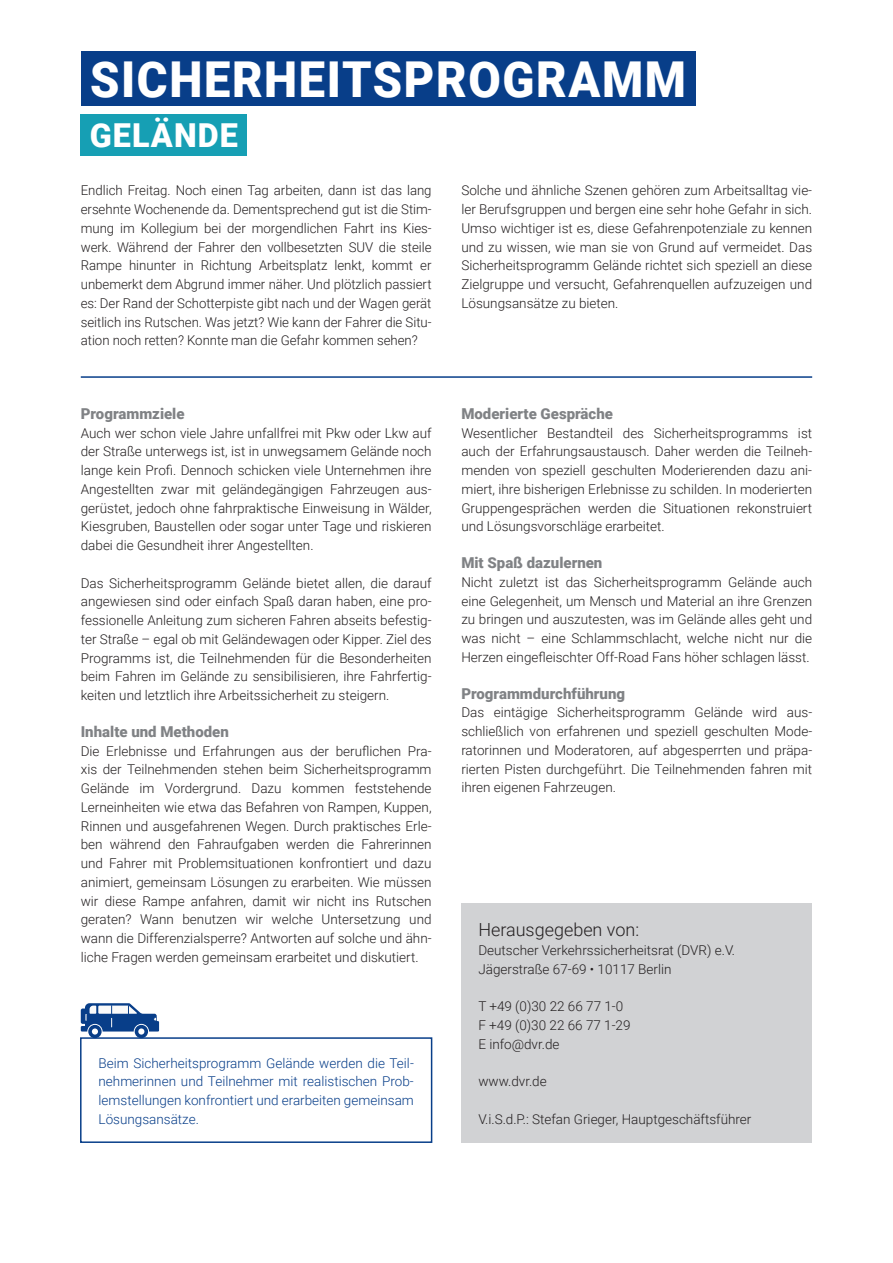
<style>
.page{position:relative;width:893px;height:1263px;background:#fff}
.page>*{position:absolute;margin:0;border:0;box-sizing:border-box;transform-origin:0 0}
.t1{font:900 49.5px "Roboto";letter-spacing:.035em;color:#fff;scale:.95 1}
.t2{font:900 33px "Roboto";letter-spacing:.03em;color:#fff}
.t3{font:300 18px "Roboto";color:#231f20}
.t4{font:900 15px "Roboto";color:#808285}
.t5{font:300 13.5px/18.8px "Roboto";color:#231f20;text-align:justify}
.t6{font:300 13.5px/18.8px "Roboto";color:#083e89;text-align:justify}
</style>
<div class="page">
<div style="left:81px;top:114px;width:166px;height:41px;background:#169fb4"></div>
<div style="left:81px;top:51px;width:614px;height:54px;background:#083e89"></div>
<hr style="left:81px;top:376px;width:731px;height:2px;background:#083e89">
<div style="left:461px;top:903px;width:351px;height:240px;background:#d1d2d4"></div>
<div style="left:80px;top:1037px;width:352px;height:106px;border:2px solid #083e89"></div>
<svg style="left:81px;top:1003px;width:78px;height:35px"></svg>
<h1 class="t1" style="left:90px;top:44px;width:629px">SICHERHEITSPROGRAMM</h1>
<h2 class="t2" style="left:90px;top:112px;width:149px">GELÄNDE</h2>
<p class="t5" style="left:81px;top:181px;width:352px">Endlich Freitag. Noch einen Tag arbeiten, dann ist das lang ersehnte Wochenende da. Dementsprechend gut ist die Stim&shy;mung im Kollegium bei der morgendlichen Fahrt ins Kies&shy;werk. Während der Fahrer den vollbesetzten SUV die steile Rampe hinunter in Richtung Arbeitsplatz lenkt, kommt er unbemerkt dem Abgrund immer näher. Und plötzlich passiert es: Der Rand der Schotterpiste gibt nach und der Wagen gerät seitlich ins Rutschen. Was jetzt? Wie kann der Fahrer die Situ&shy;ation noch retten? Konnte man die Gefahr kommen sehen?</p>
<p class="t5" style="left:461px;top:181px;width:352px">Solche und ähnliche Szenen gehören zum Arbeitsalltag vie&shy;ler Berufsgruppen und bergen eine sehr hohe Gefahr in sich.<br>Umso wichtiger ist es, diese Gefahrenpotenziale zu kennen und zu wissen, wie man sie von Grund auf vermeidet. Das Sicherheitsprogramm Gelände richtet sich speziell an diese Zielgruppe und versucht, Gefahrenquellen aufzuzeigen und Lösungsansätze zu bieten.</p>
<p class="t4" style="left:81px;top:403px;width:105px">Programmziele</p>
<p class="t5" style="left:81px;top:423px;width:352px">Auch wer schon viele Jahre unfallfrei mit Pkw oder Lkw auf der Straße unterwegs ist, ist in unwegsamem Gelände noch lange kein Profi. Dennoch schicken viele Unternehmen ihre Angestellten zwar mit geländegängigen Fahrzeugen aus&shy;gerüstet, jedoch ohne fahrpraktische Einweisung in Wälder, Kiesgruben, Baustellen oder sogar unter Tage und riskieren dabei die Gesundheit ihrer Angestellten.</p>
<p class="t5" style="left:81px;top:573px;width:352px">Das Sicherheitsprogramm Gelände bietet allen, die darauf angewiesen sind oder einfach Spaß daran haben, eine pro&shy;fessionelle Anleitung zum sicheren Fahren abseits befestig&shy;ter Straße – egal ob mit Geländewagen oder Kipper. Ziel des Programms ist, die Teilnehmenden für die Besonderheiten beim Fahren im Gelände zu sensibilisieren, ihre Fahrfertig&shy;keiten und letztlich ihre Arbeitssicherheit zu steigern.</p>
<p class="t4" style="left:81px;top:721px;width:150px">Inhalte und Methoden</p>
<p class="t5" style="left:81px;top:741px;width:352px">Die Erlebnisse und Erfahrungen aus der beruflichen Pra&shy;xis der Teilnehmenden stehen beim Sicherheitsprogramm Gelände im Vordergrund. Dazu kommen feststehende Lerneinheiten wie etwa das Befahren von Rampen, Kuppen, Rinnen und ausgefahrenen Wegen. Durch praktisches Erle&shy;ben während den Fahraufgaben werden die Fahrerinnen und Fahrer mit Problemsituationen konfrontiert und dazu animiert, gemeinsam Lösungen zu erarbeiten. Wie müssen wir diese Rampe anfahren, damit wir nicht ins Rutschen geraten? Wann benutzen wir welche Untersetzung und wann die Differenzialsperre? Antworten auf solche und ähn&shy;liche Fragen werden gemeinsam erarbeitet und diskutiert.</p>
<p class="t6" style="left:99px;top:1053px;width:317px">Beim Sicherheitsprogramm Gelände werden die Teil&shy;nehmerinnen und Teilnehmer mit realistischen Prob&shy;lemstellungen konfrontiert und erarbeiten gemeinsam Lösungsansätze.</p>
<p class="t4" style="left:461px;top:403px;width:153px">Moderierte Gespräche</p>
<p class="t5" style="left:461px;top:423px;width:352px">Wesentlicher Bestandteil des Sicherheitsprogramms ist auch der Erfahrungsaustausch. Daher werden die Teilneh&shy;menden von speziell geschulten Moderierenden dazu ani&shy;miert, ihre bisherigen Erlebnisse zu schilden. In moderierten Gruppengesprächen werden die Situationen rekonstruiert und Lösungsvorschläge erarbeitet.</p>
<p class="t4" style="left:461px;top:552px;width:143px">Mit Spaß dazulernen</p>
<p class="t5" style="left:461px;top:572px;width:352px">Nicht zuletzt ist das Sicherheitsprogramm Gelände auch eine Gelegenheit, um Mensch und Material an ihre Grenzen zu bringen und auszutesten, was im Gelände alles geht und was nicht – eine Schlammschlacht, welche nicht nur die Herzen eingefleischter Off-Road Fans höher schlagen lässt.</p>
<p class="t4" style="left:461px;top:683px;width:165px">Programmdurchführung</p>
<p class="t5" style="left:461px;top:703px;width:352px">Das eintägige Sicherheitsprogramm Gelände wird aus&shy;schließlich von erfahrenen und speziell geschulten Mode&shy;ratorinnen und Moderatoren, auf abgesperrten und präpa&shy;rierten Pisten durchgeführt. Die Teilnehmenden fahren mit ihren eigenen Fahrzeugen.</p>
<h3 class="t3" style="left:478px;top:917px;width:162px">Herausgegeben von:</h3>
<p class="t5" style="left:478px;top:940px;width:258px">Deutscher Verkehrssicherheitsrat (DVR) e.V.<br>Jägerstraße 67-69 • 10117 Berlin</p>
<p class="t5" style="left:478px;top:997px;width:154px;text-align:left">T +49 (0)30 22 66 77 1-0<br>F +49 (0)30 22 66 77 1-29<br>E info@dvr.de</p>
<p class="t5" style="left:478px;top:1072px;width:70px">www.dvr.de</p>
<p class="t5" style="left:478px;top:1109px;width:275px">V.i.S.d.P.: Stefan Grieger, Hauptgeschäftsführer</p>
</div>
